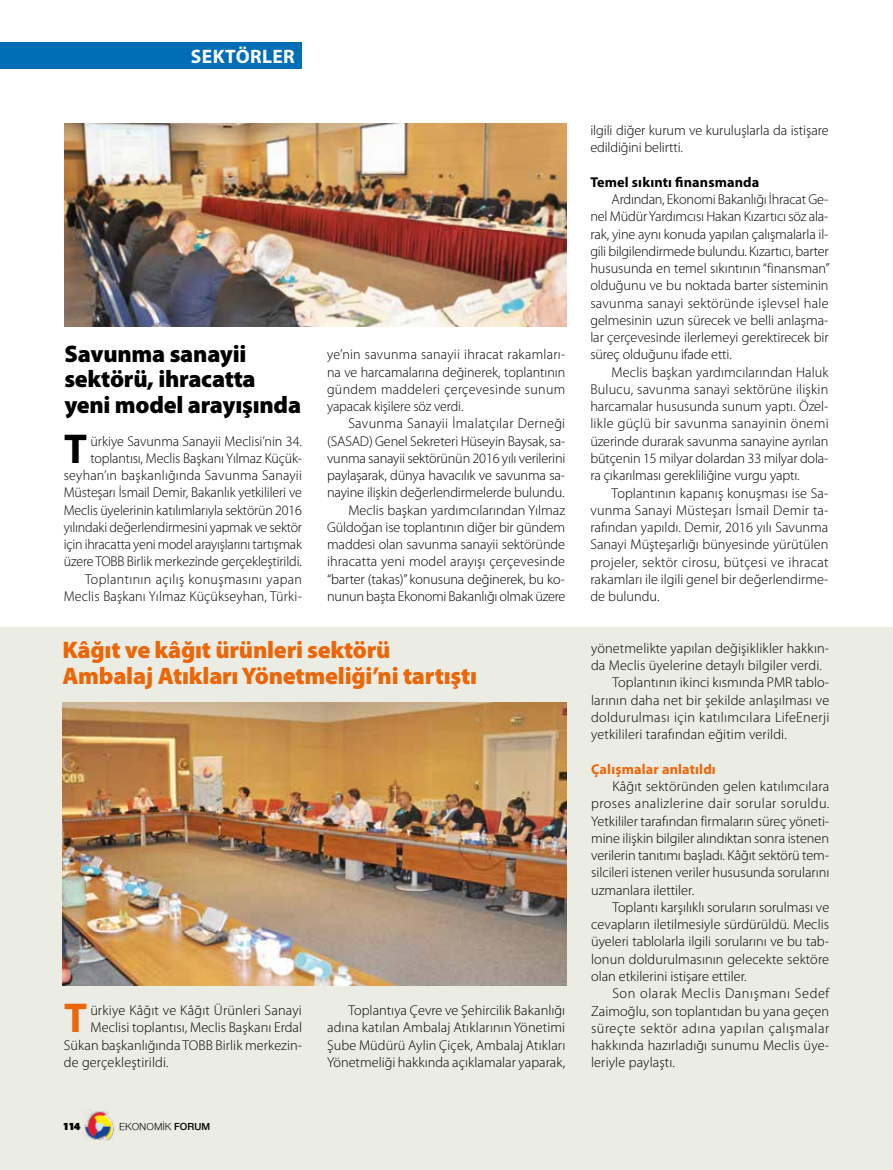
<style>
.page{position:relative;width:893px;height:1170px;background:#fff}
.page>*{position:absolute;margin:0;border:0;box-sizing:border-box;transform-origin:0 0}
.t1{font:700 41.85px "Myriad Pro";color:#000}
.t2{font:700 41.85px "Myriad Pro";color:#ec6608}
.t3{font:900 24px/25.5px "Myriad Pro";letter-spacing:-.01em;color:#ec6608}
.t4{font:900 24px/25.5px "Myriad Pro";letter-spacing:-.01em;color:#000}
.t5{font:700 19.5px "Myriad Pro";letter-spacing:.02em;color:#fff}
.t6{font:300 14.25px/17.2px "Myriad Pro";color:#000;text-align:justify}
.t7{font:300 14.25px "Myriad Pro";letter-spacing:.025em;color:#000}
.t8{font:700 14.25px "Myriad Pro";letter-spacing:.01em;color:#000}
.t9{font:700 14.25px "Myriad Pro";letter-spacing:.01em;color:#ec6608}
.t10{font:10.5px "Nimbus Sans Novus";color:#000}
.t11{font:900 10.5px "PF Agora Sans Pro";color:#000}
.s1{font-weight:600}
</style>
<div class="page">
<div style="left:0;top:627px;width:893px;height:542px;background:#ebece4"></div>
<img style="left:83px;top:1109px;width:31px;height:31px">
<div style="left:0;top:43px;width:302px;height:26px;background:#006eb7"></div>
<img style="left:64px;top:124px;width:502px;height:202px">
<img style="left:63px;top:702px;width:503px;height:283px">
<h3 class="t5" style="left:191px;top:45px;width:105px">SEKTÖRLER</h3>
<h2 class="t4" style="left:64px;top:341px;width:238px">Savunma sanayii sektörü, ihracatta yeni model arayışında</h2>
<h1 class="t1" style="left:64px;top:425px;width:24px">T</h1>
<p class="t6" style="left:64px;top:432px;width:240px;text-align:right">ürkiye Savunma Sanayii Meclisi’nin 34. toplantısı, Meclis Başkanı Yılmaz Küçük&shy;seyhan’ın başkanlığında Savunma Sanayii Müsteşarı İsmail Demir, Bakanlık yetkilileri ve Meclis üyelerinin katılımlarıyla sektörün 2016 yılındaki değerlendirmesini yapmak ve sektör için ihracatta yeni model arayışlarını tartışmak üzere TOBB Birlik merkezinde gerçekleştirildi.<br>Toplantının açılış konuşmasını yapan Meclis Başkanı Yılmaz Küçükseyhan, Türki-</p>
<p class="t6" style="left:327px;top:346px;width:240px">ye’nin savunma sanayii ihracat rakamları&shy;na ve harcamalarına değinerek, toplantının gündem maddeleri çerçevesinde sunum yapacak kişilere söz verdi.</p>
<p class="t6" style="left:327px;top:415px;width:240px;text-align:right">Savunma Sanayii İmalatçılar Derneği (SASAD) Genel Sekreteri Hüseyin Baysak, sa&shy;vunma sanayii sektörünün 2016 yılı verilerini paylaşarak, dünya havacılık ve savunma sa&shy;nayine ilişkin değerlendirmelerde bulundu.<br>Meclis başkan yardımcılarından Yılmaz Güldoğan ise toplantının diğer bir gündem maddesi olan savunma sanayii sektöründe ihracatta yeni model arayışı çerçevesinde “barter (takas)” konusuna değinerek, bu ko&shy;nunun başta Ekonomi Bakanlığı olmak üzere</p>
<h2 class="t3" style="left:63px;top:637px;width:416px">Kâğıt ve kâğıt ürünleri sektörü<br>Ambalaj Atıkları Yönetmeliği’ni tartıştı</h2>
<h1 class="t2" style="left:64px;top:994px;width:24px">T</h1>
<p class="t6" style="left:90px;top:1001px;width:213px">ürkiye Kâğıt ve Kâğıt Ürünleri Sanayi</p>
<p class="t6" style="left:90px;top:1019px;width:213px">Meclisi toplantısı, Meclis Başkanı Erdal</p>
<p class="t6" style="left:64px;top:1036px;width:240px">Sükan başkanlığında TOBB Birlik merkezin-</p>
<p class="t6" style="left:64px;top:1053px;width:106px">de gerçekleştirildi.</p>
<p class="t11" style="left:63px;top:1119px;width:19px">114</p>
<p class="t10" style="left:119px;top:1120px;width:93px">EKONOMİK <span class="s1">FORUM</span></p>
<p class="t6" style="left:327px;top:1001px;width:240px;text-indent:21px">Toplantıya Çevre ve Şehircilik Bakanlığı adına katılan Ambalaj Atıklarının Yönetimi Şube Müdürü Aylin Çiçek, Ambalaj Atıkları Yönetmeliği hakkında açıklamalar yaparak,</p>
<p class="t6" style="left:590px;top:122px;width:240px">ilgili diğer kurum ve kuruluşlarla da istişare edildiğini belirtti.</p>
<p class="t8" style="left:590px;top:174px;width:171px">Temel sıkıntı finansmanda</p>
<p class="t6" style="left:590px;top:191px;width:241px;text-indent:21px">Ardından, Ekonomi Bakanlığı İhracat Ge&shy;nel Müdür Yardımcısı Hakan Kızartıcı söz ala&shy;rak, yine aynı konuda yapılan çalışmalarla il&shy;gili bilgilendirmede bulundu. Kızartıcı, barter hususunda en temel sıkıntının “finansman” olduğunu ve bu noktada barter sisteminin savunma sanayi sektöründe işlevsel hale gelmesinin uzun sürecek ve belli anlaşma&shy;lar çerçevesinde ilerlemeyi gerektirecek bir süreç olduğunu ifade etti.</p>
<p class="t6" style="left:590px;top:363px;width:240px;text-indent:21px">Meclis başkan yardımcılarından Haluk Bulucu, savunma sanayi sektörüne ilişkin harcamalar hususunda sunum yaptı. Özel&shy;likle güçlü bir savunma sanayinin önemi üzerinde durarak savunma sanayine ayrılan bütçenin 15 milyar dolardan 33 milyar dola&shy;ra çıkarılması gerekliliğine vurgu yaptı.</p>
<p class="t6" style="left:590px;top:484px;width:240px;text-indent:21px">Toplantının kapanış konuşması ise Sa&shy;vunma Sanayi Müsteşarı İsmail Demir ta&shy;rafından yapıldı. Demir, 2016 yılı Savunma Sanayi Müşteşarlığı bünyesinde yürütülen projeler, sektör cirosu, bütçesi ve ihracat rakamları ile ilgili genel bir değerlendirme&shy;de bulundu.</p>
<p class="t6" style="left:591px;top:639px;width:240px">yönetmelikte yapılan değişiklikler hakkın-</p>
<p class="t6" style="left:591px;top:657px;width:232px">da Meclis üyelerine detaylı bilgiler verdi.</p>
<p class="t6" style="left:612px;top:674px;width:218px">Toplantının ikinci kısmında PMR tablo-</p>
<p class="t6" style="left:591px;top:691px;width:240px">larının daha net bir şekilde anlaşılması ve</p>
<p class="t7" style="left:591px;top:709px;width:240px">doldurulması için katılımcılara LifeEnerji</p>
<p class="t6" style="left:591px;top:726px;width:197px">yetkilileri tarafından eğitim verildi.</p>
<p class="t9" style="left:591px;top:761px;width:126px">Çalışmalar anlatıldı</p>
<p class="t6" style="left:591px;top:777px;width:240px;text-indent:21px">Kâğıt sektöründen gelen katılımcılara proses analizlerine dair sorular soruldu.<br>Yetkililer tarafından firmaların süreç yöneti&shy;mine ilişkin bilgiler alındıktan sonra istenen verilerin tanıtımı başladı. Kâğıt sektörü tem&shy;silcileri istenen veriler hususunda sorularını uzmanlara ilettiler.</p>
<p class="t6" style="left:591px;top:898px;width:240px;text-indent:21px">Toplantı karşılıklı soruların sorulması ve cevapların iletilmesiyle sürdürüldü. Meclis üyeleri tablolarla ilgili sorularını ve bu tab&shy;lonun doldurulmasının gelecekte sektöre olan etkilerini istişare ettiler.</p>
<p class="t6" style="left:591px;top:985px;width:240px;text-indent:21px">Son olarak Meclis Danışmanı Sedef Zaimoğlu, son toplantıdan bu yana geçen süreçte sektör adına yapılan çalışmalar hakkında hazırladığı sunumu Meclis üye&shy;leriyle paylaştı.</p>
</div>
